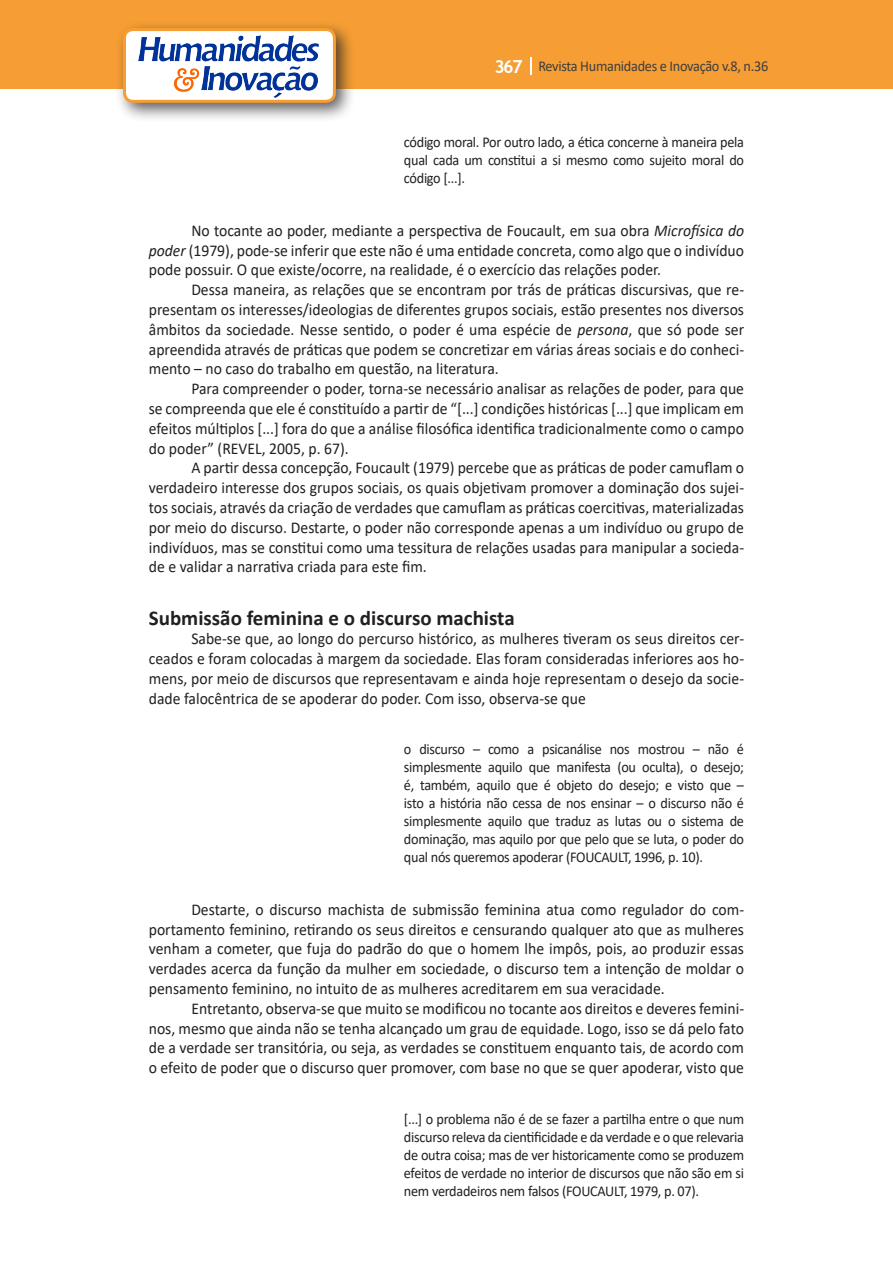
<style>
.page{position:relative;width:893px;height:1263px;background:#fff}
.page>*{position:absolute;margin:0;border:0;box-sizing:border-box;transform-origin:0 0}
.Titulo_2{font:700 21px "Calibri";color:#231f20}
.Texto{font:16.5px/19.8px "Calibri";color:#231f20;text-align:justify;scale:.95 1}
.citacao{font:15px/18px "Calibri";letter-spacing:-.02em;color:#231f20;text-align:justify;scale:.95 1}
.t1{font:15px "Calibri";letter-spacing:-.02em;color:#3e3e3f;scale:.95 1}
.s1{font-family:"Trebuchet MS";font-weight:700;font-size:18px;color:#fff}
.s2{font-style:italic}
</style>
<div class="page">
<div style="left:0;top:0;width:893px;height:88px;background:#f69e34"></div>
<svg style="left:530px;top:57px;width:2px;height:18px"></svg>
<div style="left:115px;top:20px;width:241px;height:103px;background:#231f20;opacity:.75"></div>
<div style="left:125px;top:30px;width:209px;height:71px;background:#fff;border-radius:9px"></div>
<img style="left:138px;top:35px;width:181px;height:62px">
<div style="left:123px;top:28px;width:213px;height:75px;border:3px solid #f69e34;border-radius:9px"></div>
<p class="t1" style="left:495px;top:56px;width:290px"><span class="s1">367</span> Revista Humanidades e Inovação v.8, n.36</p>
<p class="citacao" style="left:404px;top:133px;width:359px">código moral. Por outro lado, a ética concerne à maneira pela qual cada um constitui a si mesmo como sujeito moral do código [...].</p>
<p class="Texto" style="left:149px;top:220px;width:628px;text-indent:43px">No tocante ao poder, mediante a perspectiva de Foucault, em sua obra <span class="s2">Microfísica do poder</span> (1979), pode-se inferir que este não é uma entidade concreta, como algo que o indivíduo pode possuir. O que existe/ocorre, na realidade, é o exercício das relações poder.</p>
<p class="Texto" style="left:149px;top:279px;width:628px;text-indent:43px">Dessa maneira, as relações que se encontram por trás de práticas discursivas, que re&shy;presentam os interesses/ideologias de diferentes grupos sociais, estão presentes nos diversos âmbitos da sociedade. Nesse sentido, o poder é uma espécie de <span class="s2">persona</span>, que só pode ser apreendida através de práticas que podem se concretizar em várias áreas sociais e do conheci&shy;mento – no caso do trabalho em questão, na literatura.</p>
<p class="Texto" style="left:149px;top:378px;width:628px;text-indent:43px">Para compreender o poder, torna-se necessário analisar as relações de poder, para que se compreenda que ele é constituído a partir de “[...] condições históricas [...] que implicam em efeitos múltiplos [...] fora do que a análise filosófica identifica tradicionalmente como o campo do poder” (REVEL, 2005, p. 67).</p>
<p class="Texto" style="left:149px;top:457px;width:628px;text-indent:43px">A partir dessa concepção, Foucault (1979) percebe que as práticas de poder camuflam o verdadeiro interesse dos grupos sociais, os quais objetivam promover a dominação dos sujei&shy;tos sociais, através da criação de verdades que camuflam as práticas coercitivas, materializadas por meio do discurso. Destarte, o poder não corresponde apenas a um indivíduo ou grupo de indivíduos, mas se constitui como uma tessitura de relações usadas para manipular a socieda&shy;de e validar a narrativa criada para este fim.</p>
<p class="Titulo_2" style="left:149px;top:603px;width:367px">Submissão feminina e o discurso machista</p>
<p class="Texto" style="left:149px;top:628px;width:628px;text-indent:43px">Sabe-se que, ao longo do percurso histórico, as mulheres tiveram os seus direitos cer&shy;ceados e foram colocadas à margem da sociedade. Elas foram consideradas inferiores aos ho&shy;mens, por meio de discursos que representavam e ainda hoje representam o desejo da socie&shy;dade falocêntrica de se apoderar do poder. Com isso, observa-se que</p>
<p class="citacao" style="left:404px;top:740px;width:359px">o discurso – como a psicanálise nos mostrou – não é simplesmente aquilo que manifesta (ou oculta), o desejo; é, também, aquilo que é objeto do desejo; e visto que – isto a história não cessa de nos ensinar – o discurso não é simplesmente aquilo que traduz as lutas ou o sistema de dominação, mas aquilo por que pelo que se luta, o poder do qual nós queremos apoderar (FOUCAULT, 1996, p. 10).</p>
<p class="Texto" style="left:149px;top:899px;width:628px;text-indent:43px">Destarte, o discurso machista de submissão feminina atua como regulador do com&shy;portamento feminino, retirando os seus direitos e censurando qualquer ato que as mulheres venham a cometer, que fuja do padrão do que o homem lhe impôs, pois, ao produzir essas verdades acerca da função da mulher em sociedade, o discurso tem a intenção de moldar o pensamento feminino, no intuito de as mulheres acreditarem em sua veracidade.</p>
<p class="Texto" style="left:149px;top:998px;width:628px;text-indent:43px">Entretanto, observa-se que muito se modificou no tocante aos direitos e deveres femini&shy;nos, mesmo que ainda não se tenha alcançado um grau de equidade. Logo, isso se dá pelo fato de a verdade ser transitória, ou seja, as verdades se constituem enquanto tais, de acordo com o efeito de poder que o discurso quer promover, com base no que se quer apoderar, visto que</p>
<p class="citacao" style="left:404px;top:1109px;width:360px">[...] o problema não é de se fazer a partilha entre o que num discurso releva da cientificidade e da verdade e o que relevaria de outra coisa; mas de ver historicamente como se produzem efeitos de verdade no interior de discursos que não são em si nem verdadeiros nem falsos (FOUCAULT, 1979, p. 07).</p>
</div>
